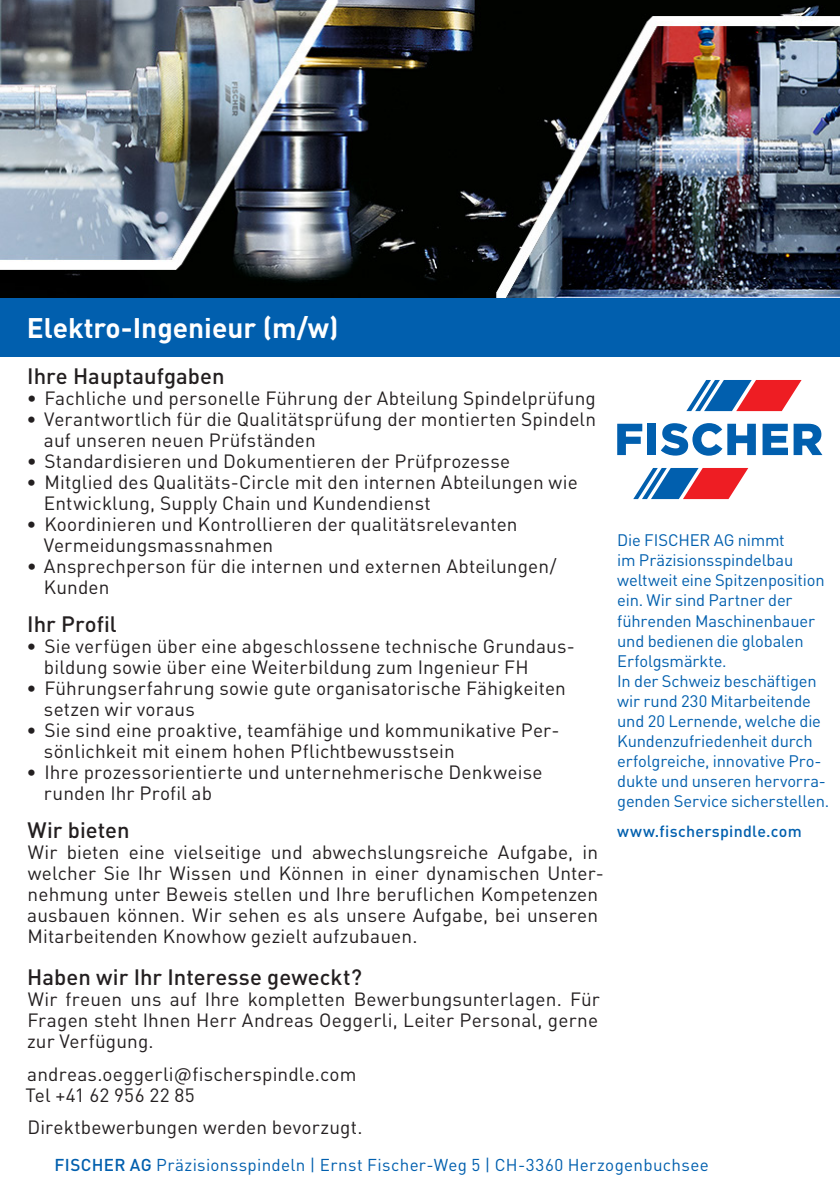
<style>
.page{position:relative;width:840px;height:1191px;background:#fff}
.page>*{position:absolute;margin:0;border:0;box-sizing:border-box;transform-origin:0 0}
.Stelle{font:700 28px "DIN Pro";color:#fff}
.gt{font:500 22px "DIN Pro";color:#231f20}
.gt-2{font:19px/21px "DIN Pro";letter-spacing:.01em;color:#231f20}
.t1{font:17px "DIN Pro";letter-spacing:.02em;color:#015fae}
.Fliesstext{font:16.4px/20px "DIN Pro";letter-spacing:-.01em;color:#015fae}
.Fliesstext-2{font:500 16px "DIN Pro";letter-spacing:.015em;color:#015fae}
.s1{font-weight:500}
</style>
<div class="page">
<div style="left:0;top:298px;width:839px;height:59px;background:#015fae"></div>
<img style="left:0;top:0;width:839px;height:298px">
<svg style="left:617px;top:424px;width:25px;height:31px"></svg>
<div style="left:647px;top:424px;width:9px;height:31px;background:#015fae"></div>
<svg style="left:661px;top:423px;width:94px;height:33px"></svg>
<svg style="left:762px;top:424px;width:25px;height:31px"></svg>
<svg style="left:793px;top:424px;width:29px;height:31px"></svg>
<svg style="left:686px;top:380px;width:115px;height:31px"></svg>
<svg style="left:633px;top:468px;width:114px;height:31px"></svg>
<p class="Stelle" style="left:27px;top:305px;width:313px">Elektro-Ingenieur (m/w)</p>
<p class="gt" style="left:27px;top:358px;width:199px">Ihre Hauptaufgaben</p>
<p class="gt-2" style="left:27px;top:386px;width:570px">• Fachliche und personelle Führung der Abteilung Spindelprüfung</p>
<p class="gt-2" style="left:44px;top:407px;width:553px;text-indent:-17px">• Verantwortlich für die Qualitätsprüfung der montierten Spindeln auf unseren neuen Prüfständen</p>
<p class="gt-2" style="left:27px;top:449px;width:484px">• Standardisieren und Dokumentieren der Prüfprozesse</p>
<p class="gt-2" style="left:44px;top:470px;width:535px;text-indent:-18px">• Mitglied des Qualitäts-Circle mit den internen Abteilungen wie<br>Entwicklung, Supply Chain und Kundendienst</p>
<p class="gt-2" style="left:44px;top:512px;width:475px;text-indent:-18px">• Koordinieren und Kontrollieren der qualitätsrelevanten<br>Vermeidungsmassnahmen</p>
<p class="gt-2" style="left:44px;top:554px;width:513px;text-indent:-17px">• Ansprechperson für die internen und externen Abteilungen/<br>Kunden</p>
<p class="gt" style="left:27px;top:606px;width:91px">Ihr Profil</p>
<p class="gt-2" style="left:44px;top:634px;width:532px;text-indent:-18px">• Sie verfügen über eine abgeschlossene technische Grundaus&shy;bildung sowie über eine Weiterbildung zum Ingenieur FH</p>
<p class="gt-2" style="left:44px;top:676px;width:523px;text-indent:-18px">• Führungserfahrung sowie gute organisatorische Fähigkeiten setzen wir voraus</p>
<p class="gt-2" style="left:44px;top:718px;width:517px;text-indent:-18px">• Sie sind eine proaktive, teamfähige und kommunikative Per&shy;sönlichkeit mit einem hohen Pflichtbewusstsein</p>
<p class="gt-2" style="left:44px;top:760px;width:500px;text-indent:-18px">• Ihre prozessorientierte und unternehmerische Denkweise runden Ihr Profil ab</p>
<p class="gt" style="left:27px;top:812px;width:103px">Wir bieten</p>
<p class="gt-2" style="left:27px;top:840px;width:578px">Wir bieten eine vielseitige und abwechslungsreiche Aufgabe, in welcher Sie Ihr Wissen und Können in einer dynamischen Unter&shy;nehmung unter Beweis stellen und Ihre beruflichen Kompetenzen ausbauen können. Wir sehen es als unsere Aufgabe, bei unseren Mitarbeitenden Knowhow gezielt aufzubauen.</p>
<p class="gt" style="left:27px;top:959px;width:336px">Haben wir Ihr Interesse geweckt?</p>
<p class="gt-2" style="left:27px;top:987px;width:574px;text-align:justify">Wir freuen uns auf Ihre kompletten Bewerbungsunterlagen. Für Fragen steht Ihnen Herr Andreas Oeggerli, Leiter Personal, gerne zur Verfügung.</p>
<p class="gt-2" style="left:27px;top:1061px;width:330px">andreas.oeggerli@fischerspindle.com</p>
<p class="gt-2" style="left:26px;top:1082px;width:171px">Tel +41 62 956 22 85</p>
<p class="gt-2" style="left:27px;top:1114px;width:336px">Direktbewerbungen werden bevorzugt.</p>
<p class="Fliesstext" style="left:617px;top:529px;width:213px">Die FISCHER AG nimmt<br>im Präzisionsspindelbau weltweit eine Spitzenposition ein. Wir sind Partner der führenden Maschinenbauer und bedienen die globalen<br>Erfolgsmärkte.<br>In der Schweiz beschäftigen wir rund 230 Mitarbeitende und 20 Lernende, welche die<br>Kundenzufriedenheit durch erfolgreiche, innovative Pro&shy;dukte und unseren hervorra&shy;genden Service sicherstellen.</p>
<p class="Fliesstext-2" style="left:617px;top:818px;width:186px">www.fischerspindle.com</p>
<p class="t1" style="left:54px;top:1151px;width:655px"><span class="s1">FISCHER AG</span> Präzisionsspindeln | Ernst Fischer-Weg 5 | CH-3360 Herzogenbuchsee</p>
</div>
